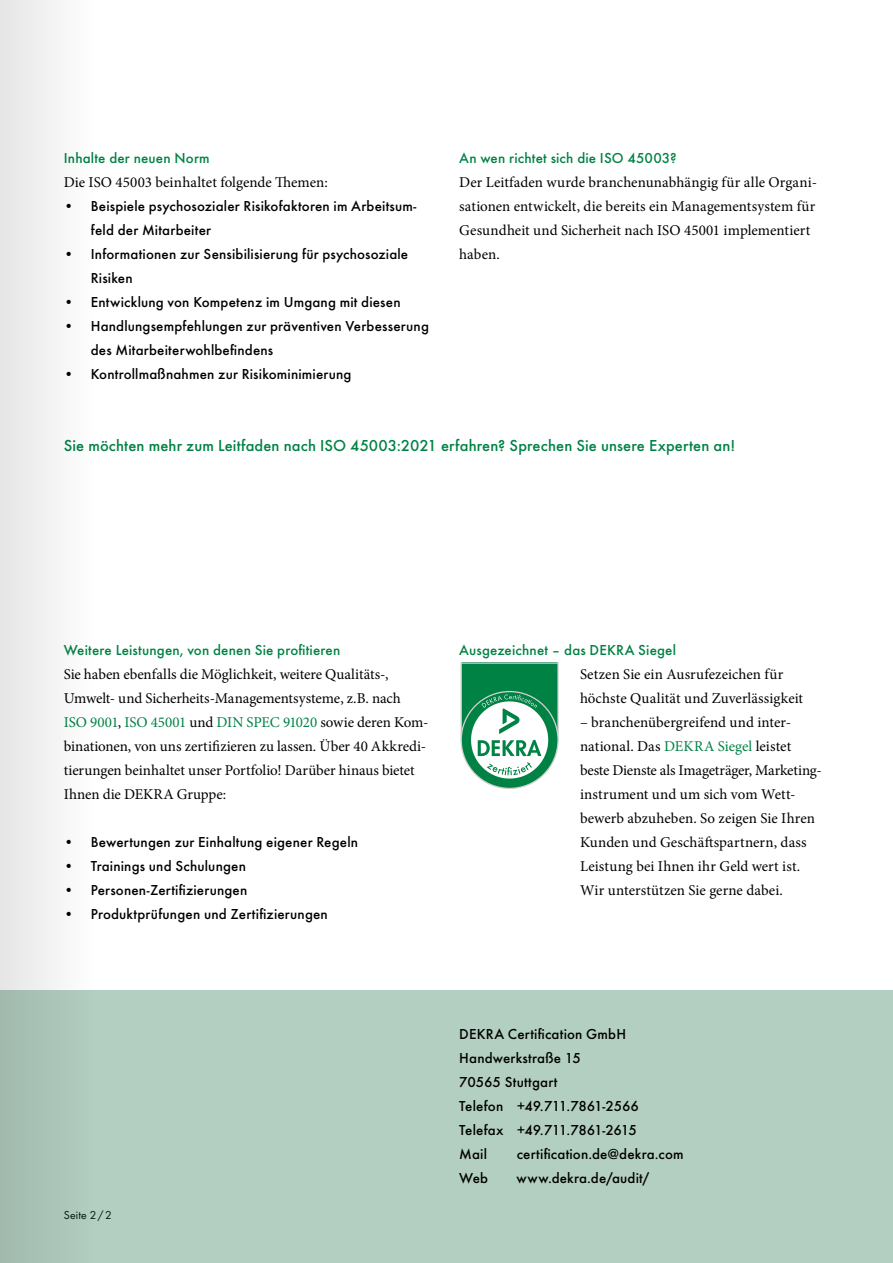
<style>
.page{position:relative;width:893px;height:1263px;background:#fff}
.page>*{position:absolute;margin:0;border:0;box-sizing:border-box;transform-origin:0 0}
.t1{font:500 16.5px "Futura";letter-spacing:.005em;color:#008244}
.t2{font:15px/24px "Minion Pro";color:#000}
.t3{font:500 15px/24px "Futura";letter-spacing:.01em;color:#000}
.t4{font:500 15px "Futura";letter-spacing:.01em;color:#008244}
.t5{font:12px "Futura Boo";letter-spacing:.015em;color:#000}
.s1{color:#008244}
</style>
<div class="page">
<div style="left:461px;top:691px;width:97px;height:97px;background:#008244;border-radius:50%"></div>
<svg style="left:461px;top:662px;width:98px;height:116px"></svg>
<div style="left:0;top:991px;width:893px;height:272px;background:#b3cfc1"></div>
<svg style="left:0;top:0;width:96px;height:1263px;fill:#ededed"></svg>
<p class="t4" style="left:64px;top:146px;width:147px">Inhalte der neuen Norm</p>
<p class="t2" style="left:64px;top:170px;width:266px">Die ISO 45003 beinhaltet folgende Themen:</p>
<p class="t3" style="left:91px;top:192px;width:327px;text-indent:-27px">• Beispiele psychosozialer Risikofaktoren im Arbeitsum&shy;feld der Mitarbeiter</p>
<p class="t3" style="left:91px;top:240px;width:319px;text-indent:-27px">• Informationen zur Sensibilisierung für psychosoziale<br>Risiken</p>
<p class="t3" style="left:64px;top:288px;width:338px">• Entwicklung von Kompetenz im Umgang mit diesen</p>
<p class="t3" style="left:91px;top:312px;width:340px;text-indent:-27px">• Handlungsempfehlungen zur präventiven Verbesserung des Mitarbeiterwohlbefindens</p>
<p class="t3" style="left:64px;top:360px;width:289px">• Kontrollmaßnahmen zur Risikominimierung</p>
<p class="t4" style="left:459px;top:146px;width:219px">An wen richtet sich die ISO 45003?</p>
<p class="t2" style="left:459px;top:170px;width:359px">Der Leitfaden wurde branchenunabhängig für alle Organi&shy;sationen entwickelt, die bereits ein Managementsystem für Gesundheit und Sicherheit nach ISO 45001 implementiert haben.</p>
<p class="t1" style="left:64px;top:433px;width:673px">Sie möchten mehr zum Leitfaden nach ISO 45003:2021 erfahren? Sprechen Sie unsere Experten an!</p>
<p class="t4" style="left:64px;top:638px;width:278px">Weitere Leistungen, von denen Sie profitieren</p>
<p class="t2" style="left:64px;top:662px;width:366px">Sie haben ebenfalls die Möglichkeit, weitere Qualitäts-, Umwelt- und Sicherheits-Managementsysteme, z.B. nach<br><span class="s1">ISO 9001</span>, <span class="s1">ISO 45001</span> und <span class="s1">DIN SPEC 91020</span> sowie deren Kom&shy;binationen, von uns zertifizieren zu lassen. Über 40 Akkredi&shy;tierungen beinhaltet unser Portfolio! Darüber hinaus bietet Ihnen die DEKRA Gruppe:</p>
<p class="t3" style="left:64px;top:828px;width:296px">• Bewertungen zur Einhaltung eigener Regeln</p>
<p class="t3" style="left:64px;top:852px;width:184px">• Trainings und Schulungen</p>
<p class="t3" style="left:64px;top:876px;width:185px">• Personen-Zertifizierungen</p>
<p class="t3" style="left:64px;top:900px;width:266px">• Produktprüfungen und Zertifizierungen</p>
<p class="t4" style="left:459px;top:638px;width:218px">Ausgezeichnet – das DEKRA Siegel</p>
<p class="t2" style="left:580px;top:662px;width:225px">Setzen Sie ein Ausrufezeichen für höchste Qualität und Zuverlässigkeit</p>
<p class="t2" style="left:580px;top:710px;width:243px">– branchenübergreifend und inter&shy;national. Das <span class="s1">DEKRA Siegel</span> leistet beste Dienste als Imageträger, Marketing&shy;instrument und um sich vom Wett&shy;bewerb abzuheben. So zeigen Sie Ihren Kunden und Geschäftspartnern, dass Leistung bei Ihnen ihr Geld wert ist.<br>Wir unterstützen Sie gerne dabei.</p>
<p class="t5" style="left:64px;top:1206px;width:50px">Seite 2/2</p>
<p class="t3" style="left:459px;top:1020px;width:181px">DEKRA Certification GmbH<br>Handwerkstraße 15<br>70565 Stuttgart<br>Telefon +49.711.7861-2566<br>Telefax +49.711.7861-2615<br>Mail</p>
<p class="t3" style="left:517px;top:1140px;width:168px">certification.de@dekra.com</p>
<p class="t3" style="left:459px;top:1164px;width:30px">Web</p>
<p class="t3" style="left:517px;top:1164px;width:134px">www.dekra.de/audit/</p>
</div>
